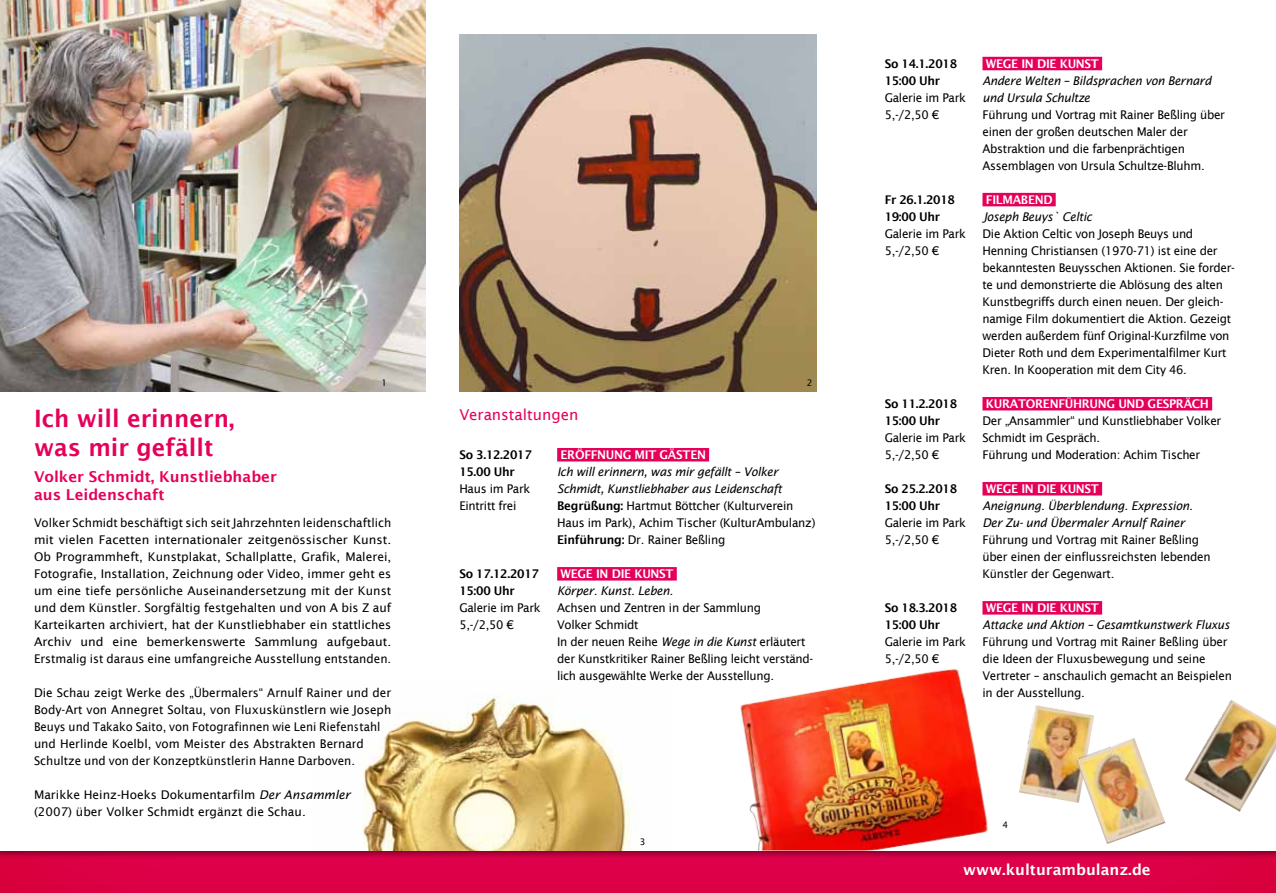
<style>
.page{position:relative;width:1276px;height:893px;background:#fff}
.page>*{position:absolute;margin:0;border:0;box-sizing:border-box;transform-origin:0 0}
.t1{font:600 24px/28.8px "Lucida Sans";color:#e5005a}
.t2{font:600 15px/18px "Lucida Sans";color:#e5005a}
.t3{font:600 15px "Lucida Sans";color:#fff}
.t4{font:15px "Lucida Sans";color:#e5005a}
.t5{font:12px/17px "Lucida Sans";letter-spacing:-.025em;color:#000}
.t6{font:12px/17px "Lucida Sans";color:#000}
.t7{font:italic 12px/17px "Lucida Sans";letter-spacing:-.02em;color:#000}
.t8{font:600 12px/17px "Lucida Sans";letter-spacing:-.025em;color:#000}
.t9{font:600 12px "Lucida Sans";letter-spacing:-.025em;color:#fff}
.t10{font:italic 12px "Lucida Sans";letter-spacing:-.02em;color:#000;scale:.95 1}
.t11{font:9px "Lucida Sans";color:#000}
.s1{font-style:italic}
.s2{font-weight:600}
</style>
<div class="page">
<div style="left:0;top:0;width:1276px;height:893px;background:#e5005a;opacity:.75"></div>
<div style="left:0;top:0;width:1276px;height:850px;background:#fff"></div>
<img style="left:1019px;top:705px;width:75px;height:98px">
<img style="left:0;top:0;width:425px;height:391px">
<img style="left:1076px;top:738px;width:89px;height:106px">
<img style="left:740px;top:669px;width:248px;height:181px">
<img style="left:1184px;top:700px;width:92px;height:112px">
<img style="left:412px;top:695px;width:221px;height:155px">
<img style="left:459px;top:34px;width:357px;height:357px">
<div style="left:557px;top:448px;width:152px;height:13px;background:#e5005a"></div>
<div style="left:982px;top:57px;width:120px;height:13px;background:#e5005a"></div>
<div style="left:557px;top:567px;width:120px;height:14px;background:#e5005a"></div>
<div style="left:982px;top:193px;width:73px;height:13px;background:#e5005a"></div>
<img style="left:362px;top:715px;width:63px;height:135px">
<div style="left:982px;top:397px;width:230px;height:13px;background:#e5005a"></div>
<div style="left:982px;top:482px;width:120px;height:13px;background:#e5005a"></div>
<div style="left:982px;top:601px;width:120px;height:14px;background:#e5005a"></div>
<p class="t11" style="left:381px;top:378px;width:7px">1</p>
<p class="t11" style="left:806px;top:378px;width:7px">2</p>
<h1 class="t1" style="left:34px;top:404px;width:202px">Ich will erinnern, was mir gefällt</h1>
<p class="t2" style="left:34px;top:468px;width:244px">Volker Schmidt, Kunstliebhaber aus Leidenschaft</p>
<p class="t5" style="left:34px;top:514px;width:359px;text-align:justify">Volker Schmidt beschäftigt sich seit Jahrzehnten leidenschaftlich mit vielen Facetten internationaler zeitgenössischer Kunst.<br>Ob Programmheft, Kunstplakat, Schallplatte, Grafik, Malerei, Fotografie, Installation, Zeichnung oder Video, immer geht es um eine tiefe persönliche Auseinandersetzung mit der Kunst und dem Künstler. Sorgfältig festgehalten und von A bis Z auf Karteikarten archiviert, hat der Kunstliebhaber ein stattliches Archiv und eine bemerkenswerte Sammlung aufgebaut.<br>Erstmalig ist daraus eine umfangreiche Ausstellung entstanden.</p>
<p class="t6" style="left:34px;top:685px;width:359px">Die Schau zeigt Werke des „Übermalers“ Arnulf Rainer und der Body-Art von Annegret Soltau, von Fluxuskünstlern wie Joseph Beuys und Takako Saito, von Fotografinnen wie Leni Riefenstahl und Herlinde Koelbl, vom Meister des Abstrakten Bernard Schultze und von der Konzeptkünstlerin Hanne Darboven.</p>
<p class="t6" style="left:34px;top:787px;width:318px">Marikke Heinz-Hoeks Dokumentarfilm <span class="s1">Der Ansammler </span>(2007) über Volker Schmidt ergänzt die Schau.</p>
<p class="t4" style="left:459px;top:406px;width:121px">Veranstaltungen</p>
<p class="t8" style="left:459px;top:446px;width:74px">So 3.12.2017<br>15.00 Uhr</p>
<p class="t5" style="left:459px;top:480px;width:72px">Haus im Park<br>Eintritt frei</p>
<p class="t8" style="left:459px;top:565px;width:81px">So 17.12.2017<br>15:00 Uhr</p>
<p class="t5" style="left:459px;top:599px;width:83px">Galerie im Park<br>5,-/2,50 €</p>
<p class="t9" style="left:560px;top:448px;width:147px">Eröffnu ng mit Gästen</p>
<p class="t5" style="left:557px;top:463px;width:260px"><span class="s1">Ich will erinnern, was mir gefällt – Volker Schmidt, Kunstliebhaber aus Leidenschaft </span><span class="s2">Begrüßung:</span> Hartmut Böttcher (Kulturverein Haus im Park), Achim Tischer (KulturAmbulanz)<br><span class="s2">Einführung:</span> Dr. Rainer Beßling</p>
<p class="t9" style="left:560px;top:567px;width:19px">Wege</p>
<p class="t9" style="left:596px;top:567px;width:23px">in die</p>
<p class="t9" style="left:634px;top:567px;width:41px">Kunst</p>
<p class="t7" style="left:557px;top:582px;width:117px">Körper. Kunst. Leben.</p>
<p class="t5" style="left:557px;top:599px;width:258px">Achsen und Zentren in der Sammlung<br>Volker Schmidt<br>In der neuen Reihe <span class="s1">Wege in die Kunst</span> erläutert der Kunstkritiker Rainer Beßling leicht verständ&shy;lich ausgewählte Werke der Ausstellung.</p>
<p class="t11" style="left:640px;top:837px;width:7px">3</p>
<p class="t8" style="left:884px;top:55px;width:74px">So 14.1.2018<br>15:00 Uhr</p>
<p class="t5" style="left:884px;top:89px;width:83px">Galerie im Park<br>5,-/2,50 €</p>
<p class="t8" style="left:884px;top:191px;width:72px">Fr 26.1.2018<br>19:00 Uhr</p>
<p class="t5" style="left:884px;top:225px;width:83px">Galerie im Park<br>5,-/2,50 €</p>
<p class="t8" style="left:884px;top:395px;width:74px">So 11.2.2018<br>15:00 Uhr</p>
<p class="t5" style="left:884px;top:429px;width:83px">Galerie im Park<br>5,-/2,50 €</p>
<p class="t8" style="left:884px;top:480px;width:74px">So 25.2.2018<br>15:00 Uhr</p>
<p class="t5" style="left:884px;top:514px;width:83px">Galerie im Park<br>5,-/2,50 €</p>
<p class="t8" style="left:884px;top:599px;width:74px">So 18.3.2018<br>15:00 Uhr</p>
<p class="t5" style="left:884px;top:633px;width:83px">Galerie im Park<br>5,-/2,50 €</p>
<p class="t9" style="left:986px;top:57px;width:19px">Wege</p>
<p class="t9" style="left:1021px;top:57px;width:23px">in die</p>
<p class="t9" style="left:1059px;top:57px;width:41px">Kunst</p>
<p class="t7" style="left:982px;top:72px;width:230px">Andere Welten – Bildsprachen von Bernard und Ursula Schultze</p>
<p class="t5" style="left:982px;top:106px;width:244px">Führung und Vortrag mit Rainer Beßling über einen der großen deutschen Maler der Abstraktion und die farbenprächtigen Assemblagen von Ursula Schultze-Bluhm.</p>
<p class="t9" style="left:986px;top:193px;width:15px">Filmabe</p>
<p class="t9" style="left:1034px;top:193px;width:18px">nd</p>
<p class="t7" style="left:982px;top:208px;width:111px">Joseph Beuys` Celtic</p>
<p class="t5" style="left:982px;top:225px;width:254px">Die Aktion Celtic von Joseph Beuys und Henning Christiansen (1970-71) ist eine der bekanntesten Beuysschen Aktionen. Sie forder&shy;te und demonstrierte die Ablösung des alten Kunstbegriffs durch einen neuen. Der gleich&shy;namige Film dokumentiert die Aktion. Gezeigt werden außerdem fünf Original-Kurzfilme von Dieter Roth und dem Experimentalfilmer Kurt Kren. In Kooperation mit dem City 46.</p>
<p class="t9" style="left:986px;top:397px;width:225px">Ku ratorenführu ng u nd Gespräch</p>
<p class="t5" style="left:982px;top:412px;width:240px">Der „Ansammler“ und Kunstliebhaber Volker<br>Schmidt im Gespräch.<br>Führung und Moderation: Achim Tischer</p>
<p class="t9" style="left:986px;top:482px;width:19px">Wege</p>
<p class="t9" style="left:1021px;top:482px;width:23px">in die</p>
<p class="t9" style="left:1059px;top:482px;width:41px">Kunst</p>
<p class="t7" style="left:982px;top:497px;width:212px">Aneignung. Überblendung. Expression.<br>Der Zu- und Übermaler Arnulf Rainer</p>
<p class="t5" style="left:982px;top:531px;width:230px">Führung und Vortrag mit Rainer Beßling über einen der einflussreichsten lebenden<br>Künstler der Gegenwart.</p>
<p class="t9" style="left:986px;top:601px;width:19px">Wege</p>
<p class="t9" style="left:1021px;top:601px;width:23px">in die</p>
<p class="t9" style="left:1059px;top:601px;width:41px">Kunst</p>
<p class="t10" style="left:982px;top:618px;width:262px">Attacke und Aktion – Gesamtkunstwerk Fluxus</p>
<p class="t5" style="left:982px;top:634px;width:251px">Führung und Vortrag mit Rainer Beßling über die Ideen der Fluxusbewegung und seine Vertreter – anschaulich gemacht an Beispielen in der Ausstellung.</p>
<p class="t11" style="left:1002px;top:820px;width:7px">4</p>
<p class="t3" style="left:963px;top:861px;width:189px">www.kulturambulanz.de</p>
</div>
